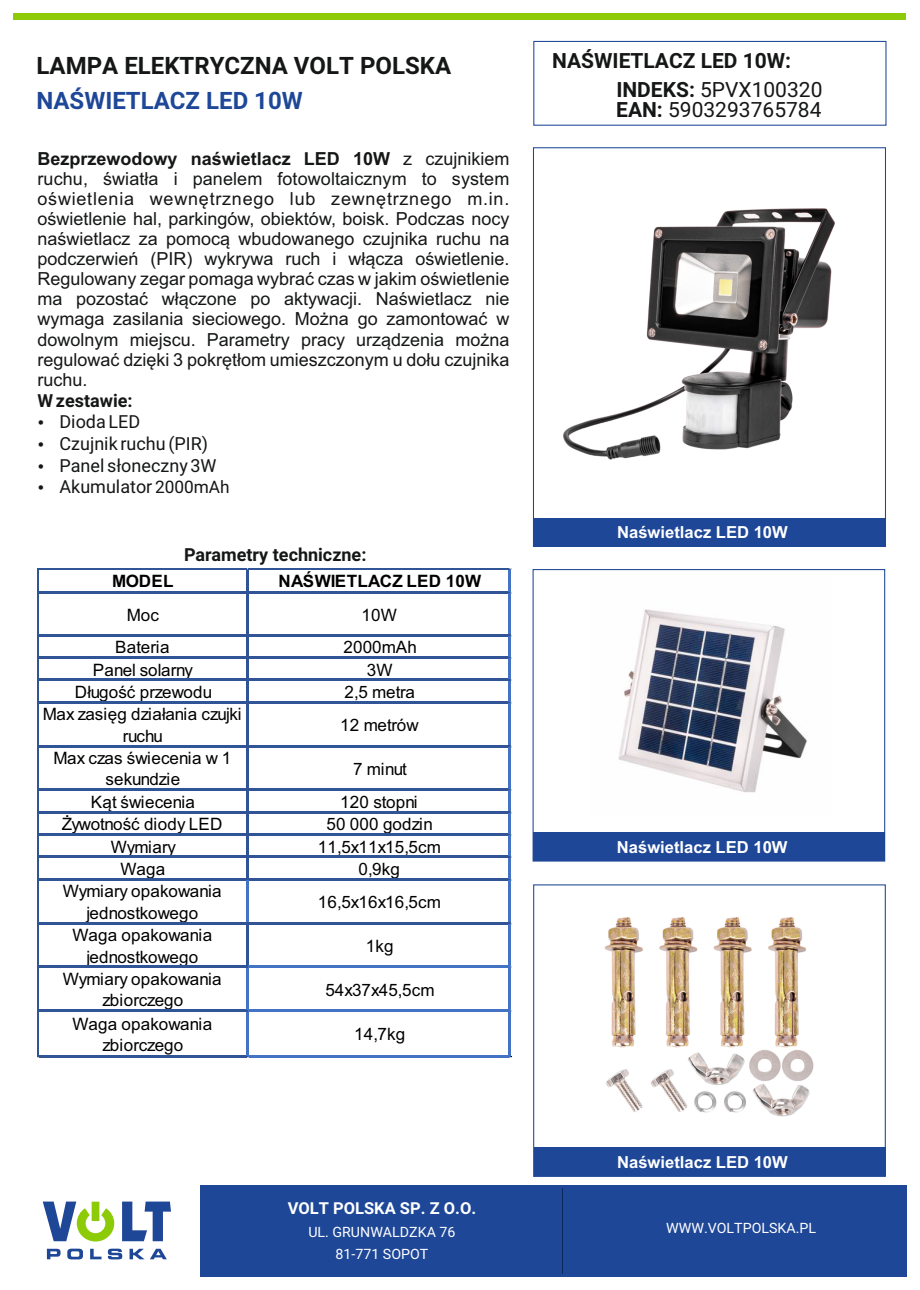
<style>
.page{position:relative;width:920px;height:1290px;background:#fff}
.page>*{position:absolute;margin:0;border:0;box-sizing:border-box;transform-origin:0 0}
.t1{font:700 24px "Roboto";color:#151616}
.t2{font:700 24px "Roboto";color:#1e4798}
.t3{font:21px/20.9px "Roboto";color:#151616}
.t4{font:700 21px "Roboto";color:#151616}
.t5{font:18px/20.1px "Arial";color:#151616;text-align:justify}
.t6{font:18px/21.6px "Roboto";color:#151616}
.t7{font:700 18px "Roboto";color:#151616}
.t8{font:17.1px/21.3px "Arial";letter-spacing:.005em;color:#000;text-align:center}
.t9{font:700 17.1px "Arial";letter-spacing:.015em;color:#000}
.t10{font:17.1px "Arial";letter-spacing:-.015em;color:#000}
.t11{font:700 16.65px "Arial";color:#fff}
.t12{font:700 16.5px "Roboto";color:#fff}
.t13{font:14.25px/22.4px "Roboto";color:#fff;text-align:center}
.s1{font-weight:700}
.s2{font-size:17.25px}
</style>
<div class="page">
<div style="left:14px;top:14px;width:892px;height:6px;background:#8dcb08"></div>
<div style="left:200px;top:1184px;width:706px;height:92px;background:#1e4798"></div>
<svg style="left:43px;top:1201px;width:71px;height:40px"></svg>
<svg style="left:122px;top:1201px;width:49px;height:40px"></svg>
<svg style="left:47px;top:1249px;width:14px;height:10px"></svg>
<svg style="left:67px;top:1248px;width:16px;height:11px"></svg>
<svg style="left:90px;top:1249px;width:12px;height:10px"></svg>
<svg style="left:108px;top:1248px;width:14px;height:11px"></svg>
<svg style="left:130px;top:1249px;width:37px;height:10px"></svg>
<hr style="left:562px;top:1187px;width:1px;height:86px;background:#09275d">
<div style="left:534px;top:518px;width:351px;height:29px;background:#1e4798"></div>
<div style="left:768px;top:854px;width:11px;height:9px;background:#7992c1"></div>
<div style="left:533px;top:147px;width:353px;height:400px;border:1px solid #1e4797"></div>
<div style="left:533px;top:41px;width:353px;height:85px;border:1px solid #1e4797"></div>
<div style="left:534px;top:832px;width:351px;height:29px;background:#1e4798"></div>
<div style="left:534px;top:1147px;width:351px;height:29px;background:#1e4798"></div>
<div style="left:533px;top:884px;width:353px;height:293px;border:1px solid #1e4797"></div>
<hr style="left:38px;top:569px;width:473px;height:1px;background:#305496">
<hr style="left:38px;top:591px;width:473px;height:2px;background:#305496">
<hr style="left:509px;top:570px;width:2px;height:21px;background:#4472c4">
<hr style="left:38px;top:634px;width:473px;height:2px;background:#305496">
<hr style="left:509px;top:593px;width:2px;height:41px;background:#4472c4">
<hr style="left:38px;top:656px;width:473px;height:2px;background:#305496">
<hr style="left:509px;top:636px;width:2px;height:20px;background:#4472c4">
<hr style="left:38px;top:679px;width:473px;height:2px;background:#305496">
<hr style="left:509px;top:658px;width:2px;height:21px;background:#4472c4">
<hr style="left:38px;top:701px;width:473px;height:2px;background:#305496">
<hr style="left:509px;top:681px;width:2px;height:20px;background:#4472c4">
<hr style="left:38px;top:745px;width:473px;height:2px;background:#305496">
<hr style="left:509px;top:703px;width:2px;height:42px;background:#4472c4">
<hr style="left:38px;top:789px;width:473px;height:2px;background:#305496">
<hr style="left:509px;top:747px;width:2px;height:42px;background:#4472c4">
<hr style="left:38px;top:811px;width:473px;height:2px;background:#305496">
<hr style="left:509px;top:791px;width:2px;height:20px;background:#4472c4">
<hr style="left:38px;top:833px;width:473px;height:3px;background:#305496">
<hr style="left:509px;top:813px;width:2px;height:20px;background:#4472c4">
<hr style="left:38px;top:856px;width:473px;height:2px;background:#305496">
<hr style="left:509px;top:836px;width:2px;height:20px;background:#4472c4">
<hr style="left:246px;top:570px;width:3px;height:310px;background:#305496">
<hr style="left:38px;top:878px;width:473px;height:2px;background:#305496">
<hr style="left:509px;top:858px;width:2px;height:20px;background:#4472c4">
<hr style="left:246px;top:880px;width:3px;height:42px;background:#4472c4">
<hr style="left:38px;top:922px;width:473px;height:2px;background:#305496">
<hr style="left:509px;top:880px;width:2px;height:42px;background:#4472c4">
<hr style="left:38px;top:966px;width:211px;height:2px;background:#305496">
<hr style="left:246px;top:924px;width:3px;height:44px;background:#305496">
<hr style="left:249px;top:966px;width:262px;height:2px;background:#4472c4">
<hr style="left:38px;top:1009px;width:211px;height:3px;background:#305496">
<hr style="left:246px;top:968px;width:3px;height:41px;background:#4472c4">
<hr style="left:249px;top:1009px;width:262px;height:3px;background:#4472c4">
<hr style="left:37px;top:569px;width:1px;height:488px;background:#305496">
<hr style="left:38px;top:1055px;width:211px;height:2px;background:#305496">
<hr style="left:246px;top:1012px;width:3px;height:43px;background:#4472c4">
<hr style="left:249px;top:1055px;width:262px;height:2px;background:#4472c4">
<hr style="left:509px;top:924px;width:2px;height:133px;background:#4472c4">
<img style="left:563px;top:208px;width:272px;height:252px">
<img style="left:618px;top:609px;width:189px;height:184px">
<img style="left:605px;top:917px;width:209px;height:200px">
<h1 class="t1" style="left:37px;top:56px;width:416px">LAMPA ELEKTRYCZNA VOLT POLSKA</h1>
<h1 class="t2" style="left:37px;top:91px;width:268px">NAŚWIETLACZ LED 10W</h1>
<p class="t5" style="left:38px;top:150px;width:473px"><span class="s1">Bezprzewodowy naświetlacz LED 10W</span> z czujnikiem ruchu, światła i panelem fotowoltaicznym to system oświetlenia wewnętrznego lub zewnętrznego m.in. oświetlenie hal, parkingów, obiektów, boisk. Podczas nocy naświetlacz za pomocą wbudowanego czujnika ruchu na podczerwień (PIR) wykrywa ruch i włącza oświetlenie.<br>Regulowany zegar pomaga wybrać czas w jakim oświetlenie ma pozostać włączone po aktywacji. Naświetlacz nie wymaga zasilania sieciowego. Można go zamontować w dowolnym miejscu. Parametry pracy urządzenia można regulować dzięki 3 pokrętłom umieszczonym u dołu czujnika ruchu.</p>
<p class="t7" style="left:38px;top:393px;width:97px">W zestawie:</p>
<p class="t6" style="left:60px;top:413px;width:172px">Dioda LED<br>Czujnik ruchu (PIR)<br>Panel słoneczny 3W<br>Akumulator <span class="s2">2000mAh</span></p>
<p class="t7" style="left:184px;top:548px;width:184px">Parametry techniczne:</p>
<p class="t9" style="left:112px;top:575px;width:63px">MODEL</p>
<p class="t9" style="left:278px;top:575px;width:204px">NAŚWIETLACZ LED 10W</p>
<p class="t8" style="left:127px;top:606px;width:34px">Moc</p>
<p class="t8" style="left:362px;top:606px;width:37px">10W</p>
<p class="t8" style="left:115px;top:638px;width:56px">Bateria</p>
<p class="t8" style="left:343px;top:638px;width:75px">2000mAh</p>
<p class="t8" style="left:93px;top:660px;width:102px">Panel solarny</p>
<p class="t8" style="left:367px;top:660px;width:27px">3W</p>
<p class="t8" style="left:75px;top:683px;width:139px">Długość przewodu</p>
<p class="t8" style="left:345px;top:683px;width:72px">2,5 metra</p>
<p class="t8" style="left:43px;top:705px;width:201px">Max zasięg działania czujki ruchu</p>
<p class="t8" style="left:340px;top:716px;width:80px">12 metrów</p>
<p class="t8" style="left:53px;top:749px;width:180px">Max czas świecenia w 1 sekundzie</p>
<p class="t8" style="left:353px;top:760px;width:55px">7 minut</p>
<p class="t8" style="left:91px;top:793px;width:106px">Kąt świecenia</p>
<p class="t8" style="left:340px;top:793px;width:79px">120 stopni</p>
<p class="t8" style="left:62px;top:815px;width:162px">Żywotność diody LED</p>
<p class="t8" style="left:326px;top:815px;width:108px">50 000 godzin</p>
<p class="t10" style="left:111px;top:840px;width:67px">Wymiary</p>
<p class="t8" style="left:318px;top:837px;width:125px">11,5x11x15,5cm</p>
<p class="t8" style="left:121px;top:860px;width:46px">Waga</p>
<p class="t8" style="left:358px;top:860px;width:43px">0,9kg</p>
<p class="t8" style="left:63px;top:882px;width:160px">Wymiary opakowania jednostkowego</p>
<p class="t8" style="left:318px;top:893px;width:125px">16,5x16x16,5cm</p>
<p class="t8" style="left:73px;top:926px;width:141px">Waga opakowania jednostkowego</p>
<p class="t8" style="left:366px;top:937px;width:29px">1kg</p>
<p class="t8" style="left:63px;top:970px;width:160px">Wymiary opakowania zbiorczego</p>
<p class="t8" style="left:325px;top:980px;width:111px">54x37x45,5cm</p>
<p class="t8" style="left:73px;top:1015px;width:141px">Waga opakowania zbiorczego</p>
<p class="t8" style="left:354px;top:1025px;width:53px">14,7kg</p>
<p class="t4" style="left:552px;top:53px;width:240px">NAŚWIETLACZ LED 10W:</p>
<p class="t3" style="left:616px;top:81px;width:208px"><span class="s1">INDEKS:</span> 5PVX100320<br><span class="s1">EAN:</span> 5903293765784</p>
<p class="t11" style="left:617px;top:526px;width:172px">Naświetlacz LED 10W</p>
<p class="t11" style="left:617px;top:841px;width:172px">Naświetlacz LED 10W</p>
<p class="t11" style="left:617px;top:1156px;width:172px">Naświetlacz LED 10W</p>
<p class="t12" style="left:288px;top:1201px;width:190px">VOLT POLSKA SP. Z O.O.</p>
<p class="t13" style="left:308px;top:1222px;width:149px">UL. GRUNWALDZKA 76<br>81-771 SOPOT</p>
<p class="t13" style="left:666px;top:1218px;width:152px">WWW.VOLTPOLSKA.PL</p>
</div>
